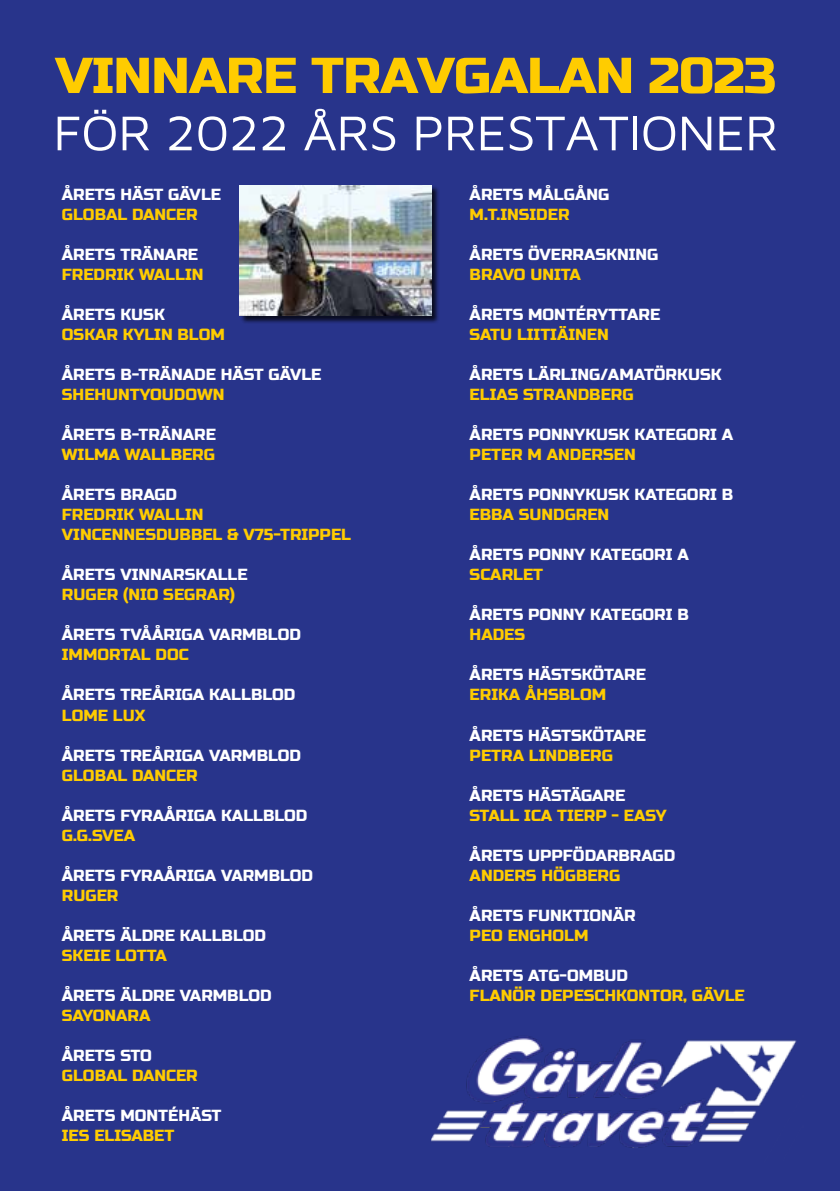
<style>
.page{position:relative;width:840px;height:1191px;background:#fff}
.page>*{position:absolute;margin:0;border:0;box-sizing:border-box;transform-origin:0 0}
.t1{font:50.4px "Maven Pro";letter-spacing:-.015em;color:#fff;scale:1.05 1}
.t2{font:50.4px "Russo One";letter-spacing:-.015em;color:#fc0;scale:1.05 1}
.t3{font:16px "Russo One";color:#fff}
.t4{font:16px/20px "Russo One";color:#fc0}
</style>
<div class="page">
<div style="left:0;top:0;width:839px;height:1191px;background:#28348b"></div>
<img style="left:431px;top:1036px;width:366px;height:112px">
<div style="left:239px;top:186px;width:200px;height:138px;background:#000;opacity:.75"></div>
<img style="left:240px;top:186px;width:191px;height:130px">
<h1 class="t2" style="left:55px;top:46px;width:688px">VINNARE TRAVGALAN 2023</h1>
<h1 class="t1" style="left:53px;top:98px;width:691px">FÖR 2022 ÅRS PRESTATIONER</h1>
<p class="t3" style="left:62px;top:185px;width:160px">ÅRETS HÄST GÄVLE</p>
<p class="t4" style="left:62px;top:205px;width:137px">GLOBAL DANCER</p>
<p class="t3" style="left:62px;top:245px;width:137px">ÅRETS TRÄNARE</p>
<p class="t4" style="left:62px;top:265px;width:143px">FREDRIK WALLIN</p>
<p class="t3" style="left:62px;top:305px;width:104px">ÅRETS KUSK</p>
<p class="t4" style="left:62px;top:325px;width:164px">OSKAR KYLIN BLOM</p>
<p class="t3" style="left:62px;top:365px;width:261px">ÅRETS B-TRÄNADE HÄST GÄVLE</p>
<p class="t4" style="left:62px;top:385px;width:164px">SHEHUNTYOUDOWN</p>
<p class="t3" style="left:62px;top:425px;width:155px">ÅRETS B-TRÄNARE</p>
<p class="t4" style="left:62px;top:445px;width:154px">WILMA WALLBERG</p>
<p class="t3" style="left:62px;top:485px;width:117px">ÅRETS BRAGD</p>
<p class="t4" style="left:62px;top:505px;width:290px">FREDRIK WALLIN<br>VINCENNESDUBBEL &amp; V75-TRIPPEL</p>
<p class="t3" style="left:62px;top:565px;width:187px">ÅRETS VINNARSKALLE</p>
<p class="t4" style="left:62px;top:585px;width:174px">RUGER (NIO SEGRAR)</p>
<p class="t3" style="left:62px;top:625px;width:240px">ÅRETS TVÅÅRIGA VARMBLOD</p>
<p class="t4" style="left:62px;top:645px;width:128px">IMMORTAL DOC</p>
<p class="t3" style="left:62px;top:685px;width:235px">ÅRETS TREÅRIGA KALLBLOD</p>
<p class="t4" style="left:62px;top:705px;width:85px">LOME LUX</p>
<p class="t3" style="left:62px;top:745px;width:240px">ÅRETS TREÅRIGA VARMBLOD</p>
<p class="t4" style="left:62px;top:765px;width:137px">GLOBAL DANCER</p>
<p class="t3" style="left:62px;top:805px;width:247px">ÅRETS FYRAÅRIGA KALLBLOD</p>
<p class="t4" style="left:62px;top:825px;width:75px">G.G.SVEA</p>
<p class="t3" style="left:62px;top:865px;width:252px">ÅRETS FYRAÅRIGA VARMBLOD</p>
<p class="t4" style="left:62px;top:885px;width:58px">RUGER</p>
<p class="t3" style="left:62px;top:925px;width:205px">ÅRETS ÄLDRE KALLBLOD</p>
<p class="t4" style="left:62px;top:945px;width:106px">SKEIE LOTTA</p>
<p class="t3" style="left:62px;top:985px;width:211px">ÅRETS ÄLDRE VARMBLOD</p>
<p class="t4" style="left:62px;top:1005px;width:90px">SAYONARA</p>
<p class="t3" style="left:62px;top:1045px;width:91px">ÅRETS STO</p>
<p class="t4" style="left:62px;top:1065px;width:137px">GLOBAL DANCER</p>
<p class="t3" style="left:62px;top:1105px;width:161px">ÅRETS MONTÉHÄST</p>
<p class="t4" style="left:62px;top:1125px;width:114px">IES ELISABET</p>
<p class="t3" style="left:469px;top:185px;width:141px">ÅRETS MÅLGÅNG</p>
<p class="t4" style="left:469px;top:205px;width:101px">M.T.INSIDER</p>
<p class="t3" style="left:469px;top:245px;width:190px">ÅRETS ÖVERRASKNING</p>
<p class="t4" style="left:469px;top:265px;width:113px">BRAVO UNITA</p>
<p class="t3" style="left:469px;top:305px;width:192px">ÅRETS MONTÉRYTTARE</p>
<p class="t4" style="left:469px;top:325px;width:140px">SATU LIITIÄINEN</p>
<p class="t3" style="left:469px;top:365px;width:253px">ÅRETS LÄRLING/AMATÖRKUSK</p>
<p class="t4" style="left:469px;top:385px;width:165px">ELIAS STRANDBERG</p>
<p class="t3" style="left:469px;top:425px;width:265px">ÅRETS PONNYKUSK KATEGORI A</p>
<p class="t4" style="left:469px;top:445px;width:167px">PETER M ANDERSEN</p>
<p class="t3" style="left:469px;top:485px;width:265px">ÅRETS PONNYKUSK KATEGORI B</p>
<p class="t4" style="left:469px;top:505px;width:141px">EBBA SUNDGREN</p>
<p class="t3" style="left:469px;top:545px;width:220px">ÅRETS PONNY KATEGORI A</p>
<p class="t4" style="left:469px;top:565px;width:75px">SCARLET</p>
<p class="t3" style="left:469px;top:605px;width:220px">ÅRETS PONNY KATEGORI B</p>
<p class="t4" style="left:469px;top:625px;width:57px">HADES</p>
<p class="t3" style="left:469px;top:665px;width:178px">ÅRETS HÄSTSKÖTARE</p>
<p class="t4" style="left:469px;top:685px;width:138px">ERIKA ÅHSBLOM</p>
<p class="t3" style="left:469px;top:725px;width:178px">ÅRETS HÄSTSKÖTARE</p>
<p class="t4" style="left:469px;top:745px;width:145px">PETRA LINDBERG</p>
<p class="t3" style="left:469px;top:785px;width:157px">ÅRETS HÄSTÄGARE</p>
<p class="t4" style="left:469px;top:805px;width:198px">STALL ICA TIERP - EASY</p>
<p class="t3" style="left:469px;top:845px;width:207px">ÅRETS UPPFÖDARBRAGD</p>
<p class="t4" style="left:469px;top:865px;width:152px">ANDERS HÖGBERG</p>
<p class="t3" style="left:469px;top:905px;width:167px">ÅRETS FUNKTIONÄR</p>
<p class="t4" style="left:469px;top:925px;width:120px">PEO ENGHOLM</p>
<p class="t3" style="left:469px;top:965px;width:160px">ÅRETS ATG-OMBUD</p>
<p class="t4" style="left:469px;top:985px;width:276px">FLANÖR DEPESCHKONTOR, GÄVLE</p>
</div>
